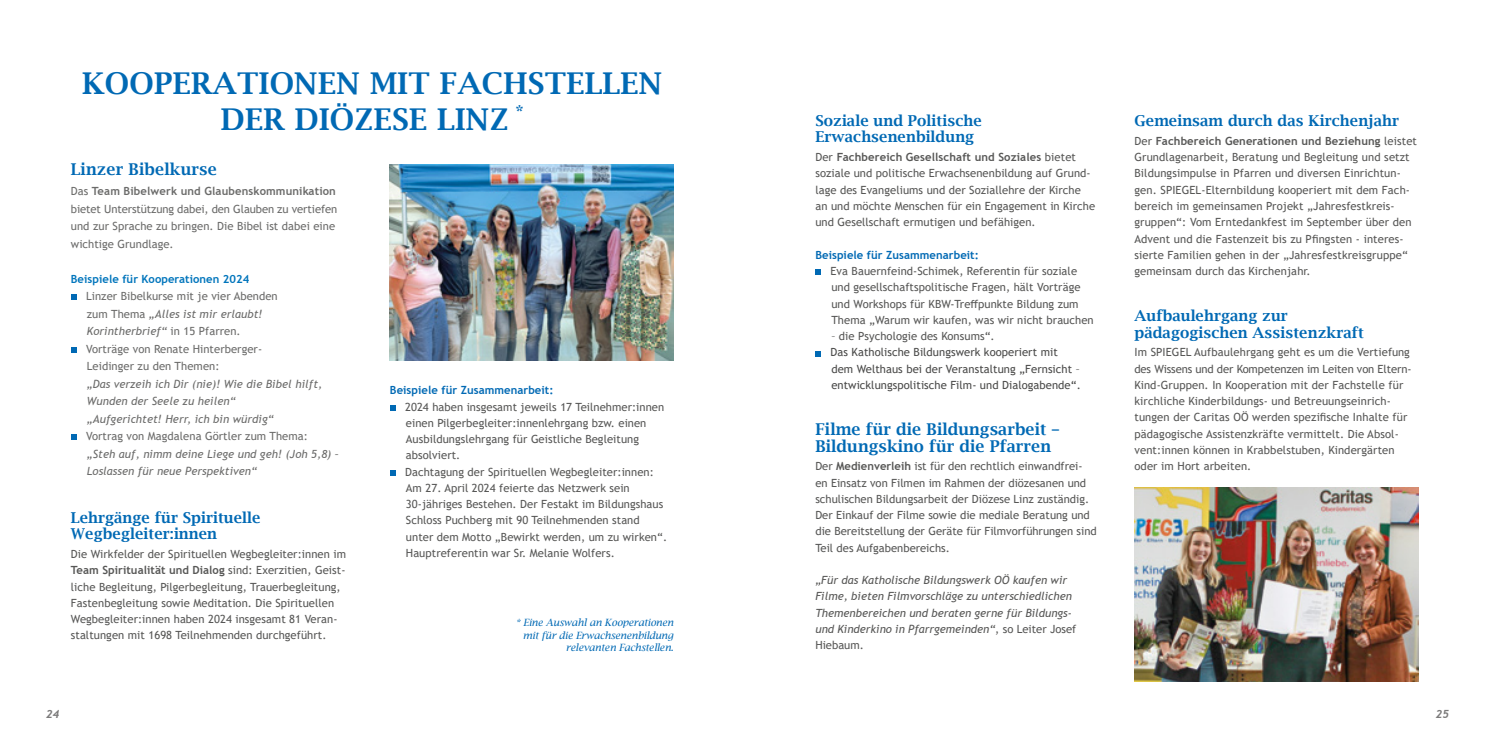
<style>
.page{position:relative;width:1489px;height:745px;background:#fff}
.page>*{position:absolute;margin:0;border:0;box-sizing:border-box;transform-origin:0 0}
.t1{font:600 30px/36.2px "Lucida Bright";letter-spacing:.01em;color:#0069b4;text-align:center}
.t2{font:600 16.25px/16.2px "Lucida Bright";letter-spacing:.005em;color:#0069b4}
.t3{font:600 15px/16.2px "Lucida Bright";letter-spacing:.005em;color:#0069b4}
.t4{font:11.25px/16.2px "Trebuchet MS";letter-spacing:.005em;color:#575756}
.t5{font:11.25px/17.5px "Trebuchet MS";letter-spacing:.005em;color:#6b6b6a}
.t6{font:italic 11.25px/16.2px "Trebuchet MS";color:#575756}
.t7{font:italic 11.25px/17.5px "Trebuchet MS";letter-spacing:.005em;color:#6b6b6a}
.t8{font:11.25px/16.2px "Trebuchet MS";letter-spacing:.005em;color:#4a4a49}
.t9{font:700 11.25px "Trebuchet MS";letter-spacing:.005em;color:#0069b4}
.t10{font:700 11.25px "Trebuchet MS";letter-spacing:.005em;color:#0075bc}
.t11{font:italic 700 11.25px "Trebuchet";color:#7c7b7b}
.t12{font:italic 10px/12.5px "Lucida Bright";letter-spacing:-.01em;color:#0069b4;text-align:right}
.s1{font-weight:700}
.s2{font-style:italic}
.s3{font-style:normal}
</style>
<div class="page">
<svg style="left:71px;top:294px;width:6px;height:6px"></svg>
<svg style="left:71px;top:347px;width:6px;height:5px"></svg>
<svg style="left:71px;top:434px;width:6px;height:6px"></svg>
<svg style="left:390px;top:405px;width:5px;height:5px"></svg>
<svg style="left:390px;top:470px;width:5px;height:5px"></svg>
<img style="left:390px;top:165px;width:283px;height:195px">
<svg style="left:815px;top:269px;width:6px;height:6px"></svg>
<svg style="left:815px;top:351px;width:6px;height:5px"></svg>
<img style="left:1134px;top:487px;width:283px;height:193px">
<h1 class="t1" style="left:82px;top:65px;width:582px">KOOPERATIONEN MIT FACHSTELLEN<br>DER DIÖZESE LINZ <sup>*</sup></h1>
<h2 class="t2" style="left:71px;top:161px;width:148px">Linzer Bibelkurse</h2>
<p class="t5" style="left:71px;top:182px;width:268px">Das <span class="s1">Team Bibelwerk und Glaubenskommunikation </span>bietet Unterstützung dabei, den Glauben zu vertiefen und zur Sprache zu bringen. Die Bibel ist dabei eine wichtige Grundlage.</p>
<p class="t10" style="left:71px;top:271px;width:180px">Beispiele für Kooperationen 2024</p>
<p class="t5" style="left:86px;top:287px;width:193px">Linzer Bibelkurse mit je vier Abenden zum Thema <span class="s2">„Alles ist mir erlaubt!<br>Korintherbrief“</span> in 15 Pfarren.<br>Vorträge von Renate Hinterberger-<br>Leidinger zu den Themen:</p>
<p class="t7" style="left:87px;top:375px;width:237px">„Das verzeih ich Dir (nie)! Wie die Bibel hilft,<br>Wunden der Seele zu heilen“<br>„Aufgerichtet! Herr, ich bin würdig“</p>
<p class="t5" style="left:86px;top:427px;width:223px">Vortrag von Magdalena Görtler zum Thema:</p>
<p class="t7" style="left:87px;top:445px;width:254px">„Steh auf, nimm deine Liege und geh! (Joh 5,8) –<br>Loslassen für neue Perspektiven“</p>
<h3 class="t3" style="left:71px;top:509px;width:191px">Lehrgänge für Spirituelle<br>Wegbegleiter:innen</h3>
<p class="t4" style="left:71px;top:545px;width:276px">Die Wirkfelder der Spirituellen Wegbegleiter:innen im <span class="s1">Team Spiritualität und Dialog</span> sind: Exerzitien, Geist&shy;liche Begleitung, Pilgerbegleitung, Trauerbegleitung, Fastenbegleitung sowie Meditation. Die Spirituellen Wegbegleiter:innen haben 2024 insgesamt 81 Veran&shy;staltungen mit 1698 Teilnehmenden durchgeführt.</p>
<p class="t9" style="left:390px;top:383px;width:165px">Beispiele für Zusammenarbeit:</p>
<p class="t4" style="left:405px;top:398px;width:263px">2024 haben insgesamt jeweils 17 Teilnehmer:innen einen Pilgerbegleiter:innenlehrgang bzw. einen Ausbildungslehrgang für Geistliche Begleitung absolviert.<br>Dachtagung der Spirituellen Wegbegleiter:innen:<br>Am 27. April 2024 feierte das Netzwerk sein 30-jähriges Bestehen. Der Festakt im Bildungshaus Schloss Puchberg mit 90 Teilnehmenden stand unter dem Motto „Bewirkt werden, um zu wirken“.<br>Hauptreferentin war Sr. Melanie Wolfers.</p>
<p class="t12" style="left:515px;top:616px;width:159px">* Eine Auswahl an Kooperationen mit für die Erwachsenenbildung relevanten Fachstellen.</p>
<h3 class="t3" style="left:815px;top:112px;width:168px">Soziale und Politische<br>Erwachsenenbildung</h3>
<p class="t4" style="left:815px;top:149px;width:281px">Der <span class="s1">Fachbereich Gesellschaft und Soziales</span> bietet soziale und politische Erwachsenenbildung auf Grund&shy;lage des Evangeliums und der Soziallehre der Kirche an und möchte Menschen für ein Engagement in Kirche und Gesellschaft ermutigen und befähigen.</p>
<p class="t9" style="left:815px;top:247px;width:165px">Beispiele für Zusammenarbeit:</p>
<p class="t4" style="left:830px;top:263px;width:264px">Eva Bauernfeind-Schimek, Referentin für soziale und gesellschaftspolitische Fragen, hält Vorträge und Workshops für KBW-Treffpunkte Bildung zum Thema „Warum wir kaufen, was wir nicht brauchen</p>
<p class="t4" style="left:831px;top:328px;width:165px">– die Psychologie des Konsums“.</p>
<p class="t8" style="left:830px;top:344px;width:252px">Das Katholische Bildungswerk kooperiert mit dem Welthaus bei der Veranstaltung „Fernsicht – entwicklungspolitische Film- und Dialogabende“.</p>
<h2 class="t2" style="left:815px;top:421px;width:246px">Filme für die Bildungsarbeit –<br>Bildungskino für die Pfarren</h2>
<p class="t4" style="left:815px;top:458px;width:283px">Der <span class="s1">Medienverleih</span> ist für den rechtlich einwandfrei&shy;en Einsatz von Filmen im Rahmen der diözesanen und schulischen Bildungsarbeit der Diözese Linz zuständig.<br>Der Einkauf der Filme sowie die mediale Beratung und die Bereitstellung der Geräte für Filmvorführungen sind Teil des Aufgabenbereichs.</p>
<p class="t6" style="left:815px;top:571px;width:262px">„Für das Katholische Bildungswerk OÖ kaufen wir Filme, bieten Filmvorschläge zu unterschiedlichen Themenbereichen und beraten gerne für Bildungs&shy;und Kinderkino in Pfarrgemeinden“<span class="s3">, so Leiter Josef Hiebaum.</span></p>
<h3 class="t3" style="left:1134px;top:112px;width:266px">Gemeinsam durch das Kirchenjahr</h3>
<p class="t4" style="left:1134px;top:133px;width:284px">Der <span class="s1">Fachbereich Generationen und Beziehung</span> leistet Grundlagenarbeit, Beratung und Begleitung und setzt Bildungsimpulse in Pfarren und diversen Einrichtun&shy;gen. SPIEGEL-Elternbildung kooperiert mit dem Fach&shy;bereich im gemeinsamen Projekt „Jahresfestkreis&shy;gruppen“: Vom Erntedankfest im September über den Advent und die Fastenzeit bis zu Pfingsten - interes&shy;sierte Familien gehen in der „Jahresfestkreisgruppe“ gemeinsam durch das Kirchenjahr.</p>
<h3 class="t3" style="left:1134px;top:307px;width:231px">Aufbaulehrgang zur pädagogischen Assistenzkraft</h3>
<p class="t4" style="left:1134px;top:344px;width:278px">Im SPIEGEL Aufbaulehrgang geht es um die Vertiefung des Wissens und der Kompetenzen im Leiten von Eltern-Kind-Gruppen. In Kooperation mit der Fachstelle für kirchliche Kinderbildungs- und Betreuungseinrich&shy;tungen der Caritas OÖ werden spezifische Inhalte für pädagogische Assistenzkräfte vermittelt. Die Absol&shy;vent:innen können in Krabbelstuben, Kindergärten oder im Hort arbeiten.</p>
<p class="t11" style="left:46px;top:706px;width:15px">24</p>
<p class="t11" style="left:1435px;top:706px;width:15px">25</p>
</div>
